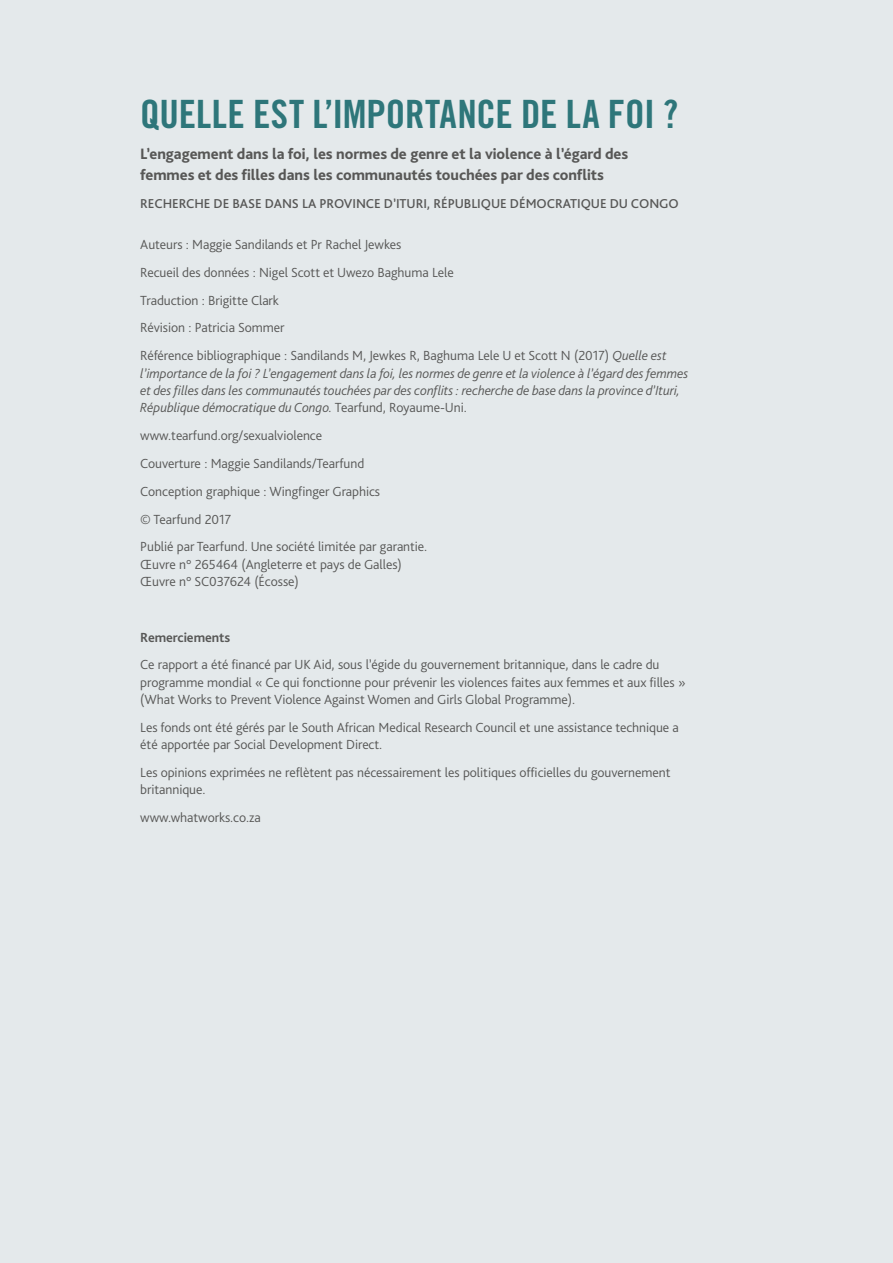
<style>
.page{position:relative;width:893px;height:1263px;background:#fff}
.page>*{position:absolute;margin:0;border:0;box-sizing:border-box;transform-origin:0 0}
.t1{font:39px "Trade Gothic Bold Cond Twenty";letter-spacing:-.005em;color:#2e767a}
.t2{font:800 15.75px/21px "Bliss Pro";letter-spacing:-.005em;color:#575756}
.t3{font:300 13.8px/27.9px "Bliss Pro";letter-spacing:-.005em;color:#575756}
.t4{font:italic 300 13.8px/17.2px "Bliss Pro";letter-spacing:-.005em;color:#575756}
.t5{font:700 13.8px "Bliss Pro";letter-spacing:-.005em;color:#575756}
.t6{font:500 13.5px "Bliss Pro";letter-spacing:-.005em;color:#575756}
.s1{font-style:italic}
.s2{font-style:normal}
</style>
<div class="page">
<div style="left:0;top:0;width:892px;height:1263px;background:#e4e9eb"></div>
<h1 class="t1" style="left:140px;top:90px;width:539px">QUELLE EST L’IMPORTANCE DE LA FOI ?</h1>
<p class="t2" style="left:140px;top:143px;width:489px">L’engagement dans la foi, les normes de genre et la violence à l’égard des femmes et des filles dans les communautés touchées par des conflits</p>
<p class="t6" style="left:140px;top:195px;width:540px">RECHERCHE DE BASE DANS LA PROVINCE D’ITURI, RÉPUBLIQUE DÉMOCRATIQUE DU CONGO</p>
<p class="t3" style="left:140px;top:230px;width:528px">Auteurs : Maggie Sandilands et Pr Rachel Jewkes<br>Recueil des données : Nigel Scott et Uwezo Baghuma Lele<br>Traduction : Brigitte Clark<br>Révision : Patricia Sommer<br>Référence bibliographique : Sandilands M, Jewkes R, Baghuma Lele U et Scott N (2017) <span class="s1">Quelle est</span></p>
<p class="t4" style="left:140px;top:364px;width:549px">l’importance de la foi ? L’engagement dans la foi, les normes de genre et la violence à l’égard des femmes et des filles dans les communautés touchées par des conflits : recherche de base dans la province d’Ituri,<br>République démocratique du Congo. <span class="s2">Tearfund, Royaume-Uni.</span></p>
<p class="t3" style="left:140px;top:421px;width:289px">www.tearfund.org/sexualviolence<br>Couverture : Maggie Sandilands/Tearfund Conception graphique : Wingfinger Graphics<br>© Tearfund 2017<br>Publié par Tearfund. Une société limitée par garantie.</p>
<p class="t3" style="left:140px;top:555px;width:263px;line-height:17.2px">Œuvre n° 265464 (Angleterre et pays de Galles)<br>Œuvre n° SC037624 (Écosse)</p>
<p class="t5" style="left:140px;top:628px;width:91px">Remerciements</p>
<p class="t3" style="left:140px;top:656px;width:547px;line-height:17.2px">Ce rapport a été financé par UK Aid, sous l’égide du gouvernement britannique, dans le cadre du programme mondial « Ce qui fonctionne pour prévenir les violences faites aux femmes et aux filles » (What Works to Prevent Violence Against Women and Girls Global Programme).</p>
<p class="t3" style="left:140px;top:718px;width:540px;line-height:17.2px">Les fonds ont été gérés par le South African Medical Research Council et une assistance technique a été apportée par Social Development Direct.</p>
<p class="t3" style="left:140px;top:763px;width:532px;line-height:17.2px">Les opinions exprimées ne reflètent pas nécessairement les politiques officielles du gouvernement britannique.</p>
<p class="t3" style="left:140px;top:803px;width:122px">www.whatworks.co.za</p>
</div>
